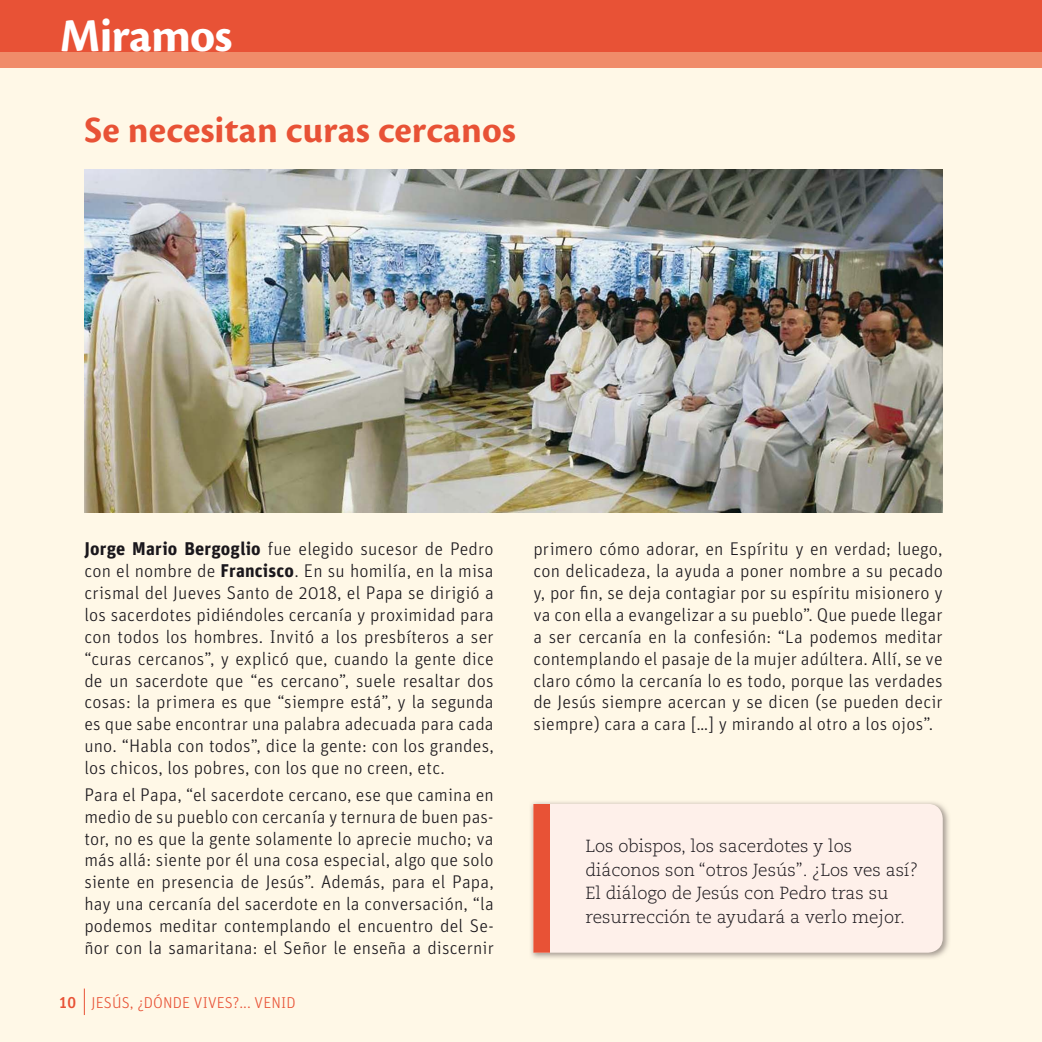
<style>
.page{position:relative;width:1042px;height:1042px;background:#fff}
.page>*{position:absolute;margin:0;border:0;box-sizing:border-box;transform-origin:0 0}
.t1{font:700 49px "Cronos Pro";letter-spacing:-.015em;color:#fff}
.t2{font:700 38.5px "Cronos Pro";color:#e85236}
.t3{font:300 18.38px/21.9px "Unit Pro";letter-spacing:.01em;color:#1a171c;text-align:justify}
.t4{font:300 17.5px/23.6px "Caecilia LT Std";color:#1a171c}
.t5{font:300 15.75px "Unit Pro";letter-spacing:.01em;color:#e85236}
.s1{font-weight:700}
.s2{font-weight:500}
</style>
<div class="page">
<div style="left:0;top:33px;width:1042px;height:1009px;background:#fff8e7"></div>
<img style="left:84px;top:169px;width:858px;height:343px">
<img style="left:531px;top:802px;width:418px;height:156px">
<svg style="left:550px;top:804px;width:393px;height:148px"></svg>
<div style="left:533px;top:804px;width:17px;height:148px;background:#e85236"></div>
<div style="left:0;top:39px;width:1042px;height:29px;background:#f08c6a"></div>
<div style="left:0;top:0;width:1042px;height:52px;background:#e85236"></div>
<svg style="left:84px;top:988px;width:1px;height:27px"></svg>
<h1 class="t1" style="left:60px;top:17px;width:174px">Miramos</h1>
<h2 class="t2" style="left:84px;top:116px;width:433px">Se necesitan curas cercanos</h2>
<p class="t3" style="left:84px;top:540px;width:411px"><span class="s1">Jorge Mario Bergoglio</span> fue elegido sucesor de Pedro con el nombre de <span class="s1">Francisco</span>. En su homilía, en la misa crismal del Jueves Santo de 2018, el Papa se dirigió a los sacerdotes pidiéndoles cercanía y proximidad para con todos los hombres. Invitó a los presbíteros a ser “curas cercanos”, y explicó que, cuando la gente dice de un sacerdote que “es cercano”, suele resaltar dos cosas: la primera es que “siempre está”, y la segunda es que sabe encontrar una palabra adecuada para cada uno. “Habla con todos”, dice la gente: con los grandes, los chicos, los pobres, con los que no creen, etc.</p>
<p class="t3" style="left:84px;top:785px;width:411px">Para el Papa, “el sacerdote cercano, ese que camina en medio de su pueblo con cercanía y ternura de buen pas&shy;tor, no es que la gente solamente lo aprecie mucho; va más allá: siente por él una cosa especial, algo que solo siente en presencia de Jesús”. Además, para el Papa, hay una cercanía del sacerdote en la conversación, “la podemos meditar contemplando el encuentro del Se&shy;ñor con la samaritana: el Señor le enseña a discernir</p>
<p class="t5" style="left:59px;top:997px;width:238px"><span class="s2">10</span> JESÚS, ¿DÓNDE VIVES?... VENID</p>
<p class="t3" style="left:533px;top:540px;width:411px">primero cómo adorar, en Espíritu y en verdad; luego, con delicadeza, la ayuda a poner nombre a su pecado y, por fin, se deja contagiar por su espíritu misionero y va con ella a evangelizar a su pueblo”. Que puede llegar a ser cercanía en la confesión: “La podemos meditar contemplando el pasaje de la mujer adúltera. Allí, se ve claro cómo la cercanía lo es todo, porque las verdades de Jesús siempre acercan y se dicen (se pueden decir siempre) cara a cara […] y mirando al otro a los ojos”.</p>
<p class="t4" style="left:585px;top:836px;width:334px">Los obispos, los sacerdotes y los diáconos son “otros Jesús”. ¿Los ves así?<br>El diálogo de Jesús con Pedro tras su resurrección te ayudará a verlo mejor.</p>
</div>
